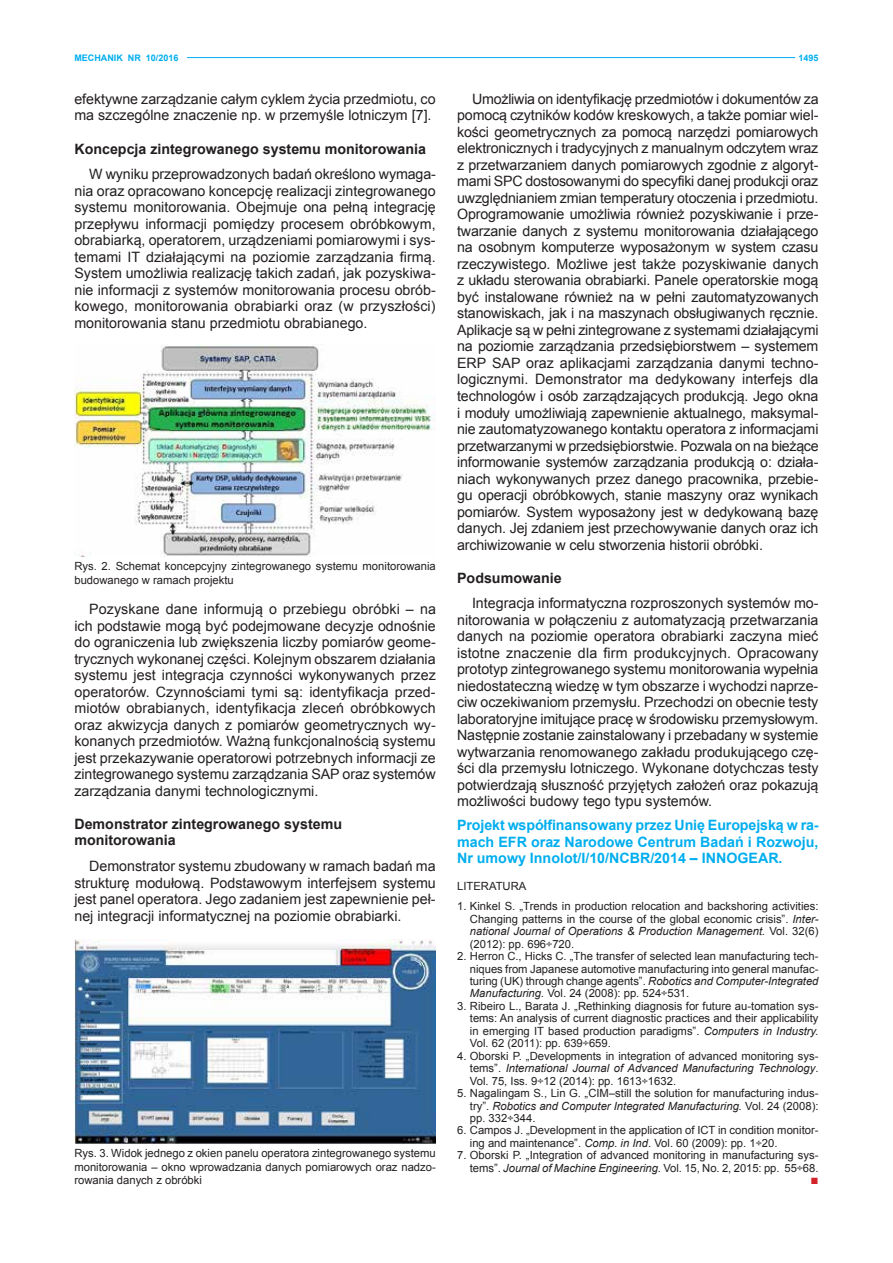
<style>
.page{position:relative;width:893px;height:1263px;background:#fff}
.page>*{position:absolute;margin:0;border:0;box-sizing:border-box;transform-origin:0 0}
.t1{font:14.25px/16.5px "Arial";color:#231f20;text-align:justify}
.t2{font:700 14.25px/16.5px "Arial";color:#00aeef;text-align:justify}
.t3{font:700 14.25px/16.5px "Arial";color:#231f20}
.t4{font:13.5px "Arial";color:#d2232a}
.t5{font:11.25px/12.5px "Arial";color:#231f20;text-align:justify}
.t6{font:700 9px "Arial";color:#00aeef}
.s1{font-style:italic}
</style>
<div class="page">
<hr style="left:187px;top:57px;width:608px;height:1px;background:#00aeef">
<img style="left:74px;top:344px;width:362px;height:213px">
<img style="left:74px;top:940px;width:362px;height:204px">
<p class="t6" style="left:74px;top:51px;width:106px">MECHANIK NR 10/2016</p>
<p class="t6" style="left:798px;top:51px;width:22px">1495</p>
<p class="t1" style="left:74px;top:91px;width:363px">efektywne zarządzanie całym cyklem życia przedmiotu, co ma szczególne znaczenie np. w przemyśle lotniczym [7].</p>
<p class="t3" style="left:74px;top:141px;width:353px">Koncepcja zintegrowanego systemu monitorowania</p>
<p class="t1" style="left:74px;top:166px;width:363px;text-indent:15px">W wyniku przeprowadzonych badań określono wymaga&shy;nia oraz opracowano koncepcję realizacji zintegrowanego systemu monitorowania. Obejmuje ona pełną integrację przepływu informacji pomiędzy procesem obróbkowym, obrabiarką, operatorem, urządzeniami pomiarowymi i sys&shy;temami IT działającymi na poziomie zarządzania firmą.<br>System umożliwia realizację takich zadań, jak pozyskiwa&shy;nie informacji z systemów monitorowania procesu obrób&shy;kowego, monitorowania obrabiarki oraz (w przyszłości) monitorowania stanu przedmiotu obrabianego.</p>
<p class="t1" style="left:457px;top:91px;width:363px;text-indent:15px">Umożliwia on identyfikację przedmiotów i dokumentów za pomocą czytników kodów kreskowych, a także pomiar wiel&shy;kości geometrycznych za pomocą narzędzi pomiarowych elektronicznych i tradycyjnych z manualnym odczytem wraz z przetwarzaniem danych pomiarowych zgodnie z algoryt&shy;mami SPC dostosowanymi do specyfiki danej produkcji oraz uwzględnianiem zmian temperatury otoczenia i przedmiotu.<br>Oprogramowanie umożliwia również pozyskiwanie i prze&shy;twarzanie danych z systemu monitorowania działającego na osobnym komputerze wyposażonym w system czasu rzeczywistego. Możliwe jest także pozyskiwanie danych z układu sterowania obrabiarki. Panele operatorskie mogą być instalowane również na w pełni zautomatyzowanych stanowiskach, jak i na maszynach obsługiwanych ręcznie.<br>Aplikacje są w pełni zintegrowane z systemami działającymi na poziomie zarządzania przedsiębiorstwem – systemem ERP SAP oraz aplikacjami zarządzania danymi techno&shy;logicznymi. Demonstrator ma dedykowany interfejs dla technologów i osób zarządzających produkcją. Jego okna i moduły umożliwiają zapewnienie aktualnego, maksymal&shy;nie zautomatyzowanego kontaktu operatora z informacjami przetwarzanymi w przedsiębiorstwie. Pozwala on na bieżące informowanie systemów zarządzania produkcją o: działa&shy;niach wykonywanych przez danego pracownika, przebie&shy;gu operacji obróbkowych, stanie maszyny oraz wynikach pomiarów. System wyposażony jest w dedykowaną bazę danych. Jej zdaniem jest przechowywanie danych oraz ich archiwizowanie w celu stworzenia historii obróbki.</p>
<p class="t3" style="left:457px;top:570px;width:106px">Podsumowanie</p>
<p class="t1" style="left:457px;top:595px;width:363px;text-indent:15px">Integracja informatyczna rozproszonych systemów mo&shy;nitorowania w połączeniu z automatyzacją przetwarzania danych na poziomie operatora obrabiarki zaczyna mieć istotne znaczenie dla firm produkcyjnych. Opracowany prototyp zintegrowanego systemu monitorowania wypełnia niedostateczną wiedzę w tym obszarze i wychodzi naprze&shy;ciw oczekiwaniom przemysłu. Przechodzi on obecnie testy laboratoryjne imitujące pracę w środowisku przemysłowym.<br>Następnie zostanie zainstalowany i przebadany w systemie wytwarzania renomowanego zakładu produkującego czę&shy;ści dla przemysłu lotniczego. Wykonane dotychczas testy potwierdzają słuszność przyjętych założeń oraz pokazują możliwości budowy tego typu systemów.</p>
<p class="t2" style="left:457px;top:817px;width:363px">Projekt współfinansowany przez Unię Europejską w ra&shy;mach EFR oraz Narodowe Centrum Badań i Rozwoju, Nr umowy Innolot/I/10/NCBR/2014 – INNOGEAR.</p>
<p class="t5" style="left:457px;top:880px;width:71px">LITERATURA</p>
<p class="t5" style="left:470px;top:900px;width:350px;text-indent:-13px">1. Kinkel S. „Trends in production relocation and backshoring activities:<br>Changing patterns in the course of the global economic crisis”. <span class="s1">Inter&shy;national Journal of Operations &amp; Production Management.</span> Vol. 32(6) (2012): pp. 696÷720.</p>
<p class="t5" style="left:470px;top:950px;width:350px;text-indent:-13px">2. Herron C., Hicks C. „The transfer of selected lean manufacturing tech&shy;niques from Japanese automotive manufacturing into general manufac&shy;turing (UK) through change agents”. <span class="s1">Robotics and Computer-Integrated Manufacturing.</span> Vol. 24 (2008): pp. 524÷531.</p>
<p class="t5" style="left:470px;top:1000px;width:350px;text-indent:-13px">3. Ribeiro L., Barata J. „Rethinking diagnosis for future au-tomation sys&shy;tems: An analysis of current diagnostic practices and their applicability in emerging IT based production paradigms”. <span class="s1">Computers in Industry.<br></span>Vol. 62 (2011): pp. 639÷659.</p>
<p class="t5" style="left:470px;top:1050px;width:350px;text-indent:-13px">4. Oborski P. „Developments in integration of advanced monitoring sys&shy;tems”. <span class="s1">International Journal of Advanced Manufacturing Technology</span>.<br>Vol. 75, Iss. 9÷12 (2014): pp. 1613÷1632.</p>
<p class="t5" style="left:470px;top:1087px;width:350px;text-indent:-13px">5. Nagalingam S., Lin G. „CIM–still the solution for manufacturing indus&shy;try”. <span class="s1">Robotics and Computer Integrated Manufacturing.</span> Vol. 24 (2008): pp. 332÷344.</p>
<p class="t5" style="left:470px;top:1124px;width:350px;text-indent:-13px">6. Campos J. „Development in the application of ICT in condition monitor&shy;ing and maintenance”. <span class="s1">Comp. in Ind</span>. Vol. 60 (2009): pp. 1÷20.</p>
<p class="t5" style="left:457px;top:1149px;width:363px;text-align:right">7. Oborski P. „Integration of advanced monitoring in manufacturing sys&shy;tems”. <span class="s1">Journal of Machine Engineering</span>. Vol. 15, No. 2, 2015: pp. 55÷68.</p>
<p class="t4" style="left:810px;top:1171px;width:10px">■</p>
<p class="t5" style="left:74px;top:560px;width:363px;line-height:13.5px">Rys. 2. Schemat koncepcyjny zintegrowanego systemu monitorowania budowanego w ramach projektu</p>
<p class="t1" style="left:74px;top:601px;width:363px;text-indent:15px">Pozyskane dane informują o przebiegu obróbki – na ich podstawie mogą być podejmowane decyzje odnośnie do ograniczenia lub zwiększenia liczby pomiarów geome&shy;trycznych wykonanej części. Kolejnym obszarem działania systemu jest integracja czynności wykonywanych przez operatorów. Czynnościami tymi są: identyfikacja przed&shy;miotów obrabianych, identyfikacja zleceń obróbkowych oraz akwizycja danych z pomiarów geometrycznych wy&shy;konanych przedmiotów. Ważną funkcjonalnością systemu jest przekazywanie operatorowi potrzebnych informacji ze zintegrowanego systemu zarządzania SAP oraz systemów zarządzania danymi technologicznymi.</p>
<p class="t3" style="left:74px;top:816px;width:269px">Demonstrator zintegrowanego systemu monitorowania</p>
<p class="t1" style="left:74px;top:858px;width:363px;text-indent:15px">Demonstrator systemu zbudowany w ramach badań ma strukturę modułową. Podstawowym interfejsem systemu jest panel operatora. Jego zadaniem jest zapewnienie peł&shy;nej integracji informatycznej na poziomie obrabiarki.</p>
<p class="t5" style="left:74px;top:1147px;width:363px;line-height:13.5px">Rys. 3. Widok jednego z okien panelu operatora zintegrowanego systemu monitorowania – okno wprowadzania danych pomiarowych oraz nadzo&shy;rowania danych z obróbki</p>
</div>
